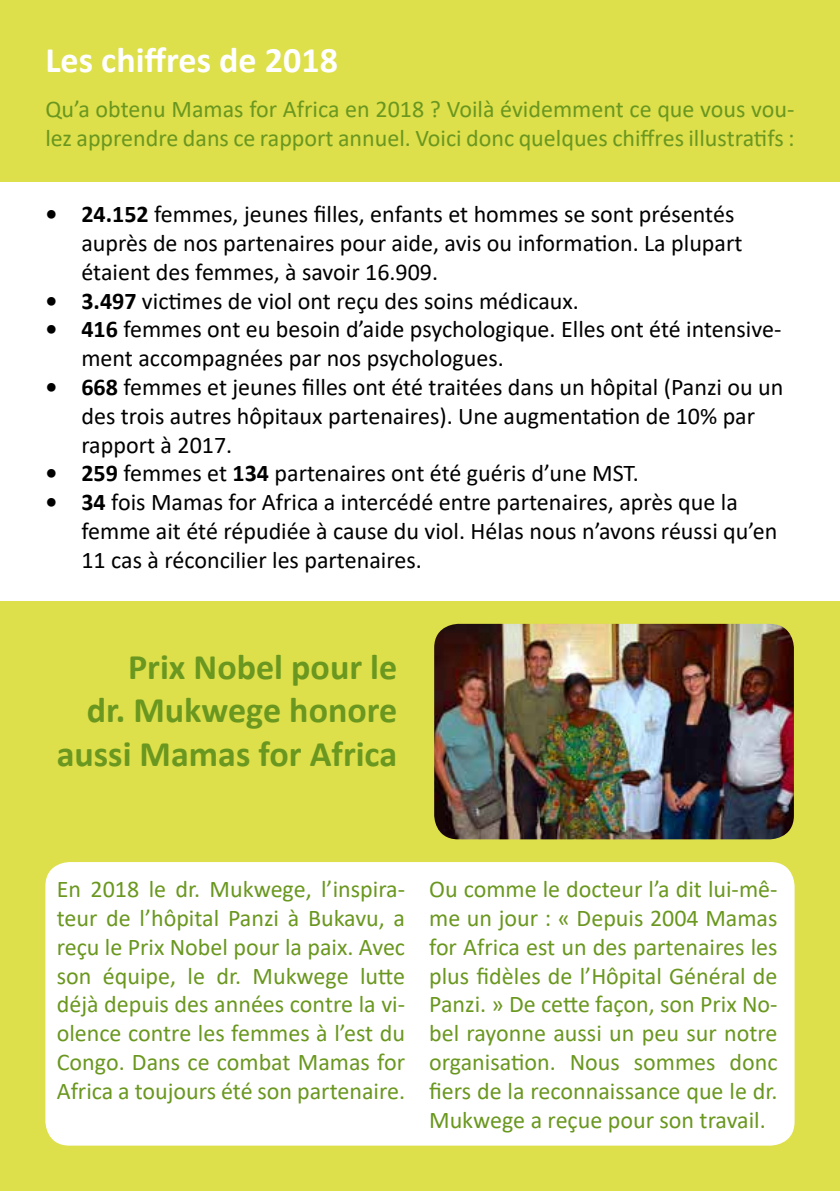
<style>
.page{position:relative;width:840px;height:1191px;background:#fff}
.page>*{position:absolute;margin:0;border:0;box-sizing:border-box;transform-origin:0 0}
.t1{font:700 36px/43.2px "Calibri";color:#6a971f;text-align:right}
.t2{font:700 36px "Calibri";color:#fff}
.t3{font:24px/28.8px "Calibri";color:#6a971f;text-align:justify}
.t4{font:24px/28.8px "Calibri";color:#000}
.s1{font-weight:700}
</style>
<div class="page">
<div style="left:0;top:0;width:839px;height:181px;background:#dddf4b"></div>
<div style="left:0;top:601px;width:839px;height:590px;background:#dddf4b"></div>
<img style="left:434px;top:624px;width:359px;height:215px">
<div style="left:45px;top:862px;width:749px;height:283px;background:#fff;border-radius:24px"></div>
<h1 class="t2" style="left:45px;top:35px;width:294px">Les chiffres de 2018</h1>
<p class="t3" style="left:45px;top:94px;width:750px">Qu’a obtenu Mamas for Africa en 2018 ? Voilà évidemment ce que vous vou&shy;lez apprendre dans ce rapport annuel. Voici donc quelques chiffres illustratifs :</p>
<p class="t4" style="left:81px;top:199px;width:662px;text-indent:-36px"><span class="s1">• 24.152</span> femmes, jeunes filles, enfants et hommes se sont présentés auprès de nos partenaires pour aide, avis ou information. La plupart étaient des femmes, à savoir 16.909.</p>
<p class="t4" style="left:45px;top:286px;width:534px"><span class="s1">• 3.497</span> victimes de viol ont reçu des soins médicaux.</p>
<p class="t4" style="left:81px;top:314px;width:701px;text-indent:-36px"><span class="s1">• 416</span> femmes ont eu besoin d’aide psychologique. Elles ont été intensive&shy;ment accompagnées par nos psychologues.</p>
<p class="t4" style="left:81px;top:372px;width:703px;text-indent:-36px"><span class="s1">• 668</span> femmes et jeunes filles ont été traitées dans un hôpital (Panzi ou un des trois autres hôpitaux partenaires). Une augmentation de 10% par rapport à 2017.</p>
<p class="t4" style="left:45px;top:458px;width:594px"><span class="s1">• 259</span> femmes et <span class="s1">134</span> partenaires ont été guéris d’une MST.</p>
<p class="t4" style="left:81px;top:487px;width:697px;text-indent:-36px"><span class="s1">• 34</span> fois Mamas for Africa a intercédé entre partenaires, après que la femme ait été répudiée à cause du viol. Hélas nous n’avons réussi qu’en<br>11 cas à réconcilier les partenaires.</p>
<h1 class="t1" style="left:57px;top:645px;width:342px">Prix Nobel pour le<br>dr. Mukwege honore aussi Mamas for Africa</h1>
<p class="t3" style="left:57px;top:874px;width:350px">En 2018 le dr. Mukwege, l’inspira&shy;teur de l’hôpital Panzi à Bukavu, a reçu le Prix Nobel pour la paix. Avec son équipe, le dr. Mukwege lutte déjà depuis des années contre la vi&shy;olence contre les femmes à l’est du Congo. Dans ce combat Mamas for Africa a toujours été son partenaire.</p>
<p class="t3" style="left:429px;top:874px;width:350px">Ou comme le docteur l’a dit lui-mê&shy;me un jour : « Depuis 2004 Mamas for Africa est un des partenaires les plus fidèles de l’Hôpital Général de Panzi. » De cette façon, son Prix No&shy;bel rayonne aussi un peu sur notre organisation. Nous sommes donc fiers de la reconnaissance que le dr.<br>Mukwege a reçue pour son travail.</p>
</div>
